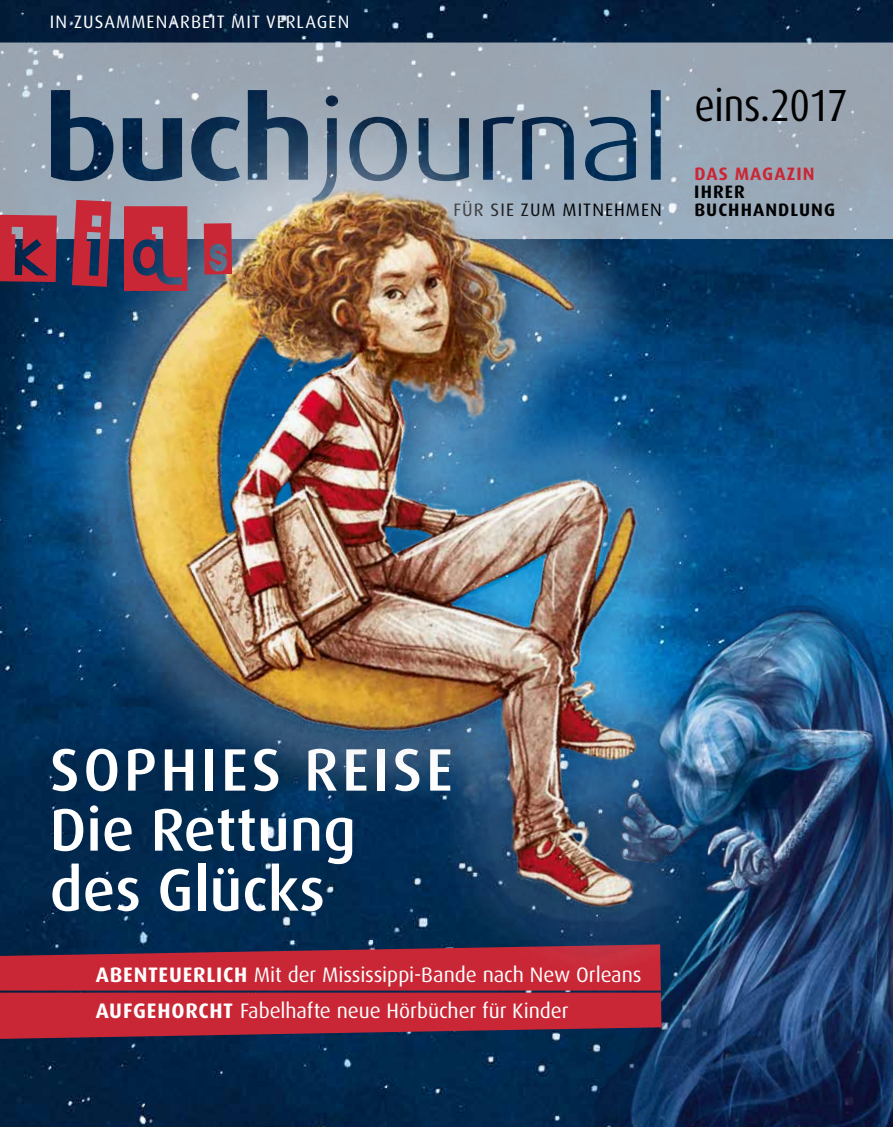
<style>
.page{position:relative;width:893px;height:1127px;background:#fff}
.page>*{position:absolute;margin:0;border:0;box-sizing:border-box;transform-origin:0 0}
.t1{font:500 60px/60px "Dax Pro";color:#fff}
.t2{font:condensed 45px "Dax Pro";letter-spacing:-.015em;color:#000}
.t3{font:21px/35.5px "Dax Pro";letter-spacing:-.005em;color:#fff}
.t4{font:18px "Dax Pro";letter-spacing:.06em;color:#fff}
.t5{font:18px "Dax Pro";letter-spacing:.06em;color:#000}
.t6{font:700 18px/18px "Dax Pro";letter-spacing:.06em;color:#000}
.t7{font:700 18px "Dax Pro";letter-spacing:.06em;color:#c92736}
.s1{font-weight:700}
</style>
<div class="page">
<img style="left:562px;top:1111px;width:331px;height:16px">
<img style="left:0;top:0;width:893px;height:1111px">
<svg style="left:0;top:200px;width:232px;height:91px;background:#8f4a5e"></svg>
<p class="t4" style="left:50px;top:10px;width:301px">IN ZUSAMMENARBEIT MIT VERLAGEN</p>
<p class="t5" style="left:453px;top:198px;width:210px">FÜR SIE ZUM MITNEHMEN</p>
<h2 class="t2" style="left:695px;top:76px;width:154px">eins.2017</h2>
<p class="t7" style="left:694px;top:162px;width:122px">DAS MAGAZIN</p>
<p class="t6" style="left:694px;top:183px;width:142px">IHRER<br>BUCHHANDLUNG</p>
<h1 class="t1" style="left:50px;top:740px;width:405px">SOPHIES REISE<br>Die Rettung des Glücks</h1>
<p class="t3" style="left:96px;top:957px;width:547px"><span class="s1">ABENTEUERLICH</span> Mit der Mississippi-Bande nach New Orleans<br><span class="s1">AUFGEHORCHT</span> Fabelhafte neue Hörbücher für Kinder</p>
</div>
